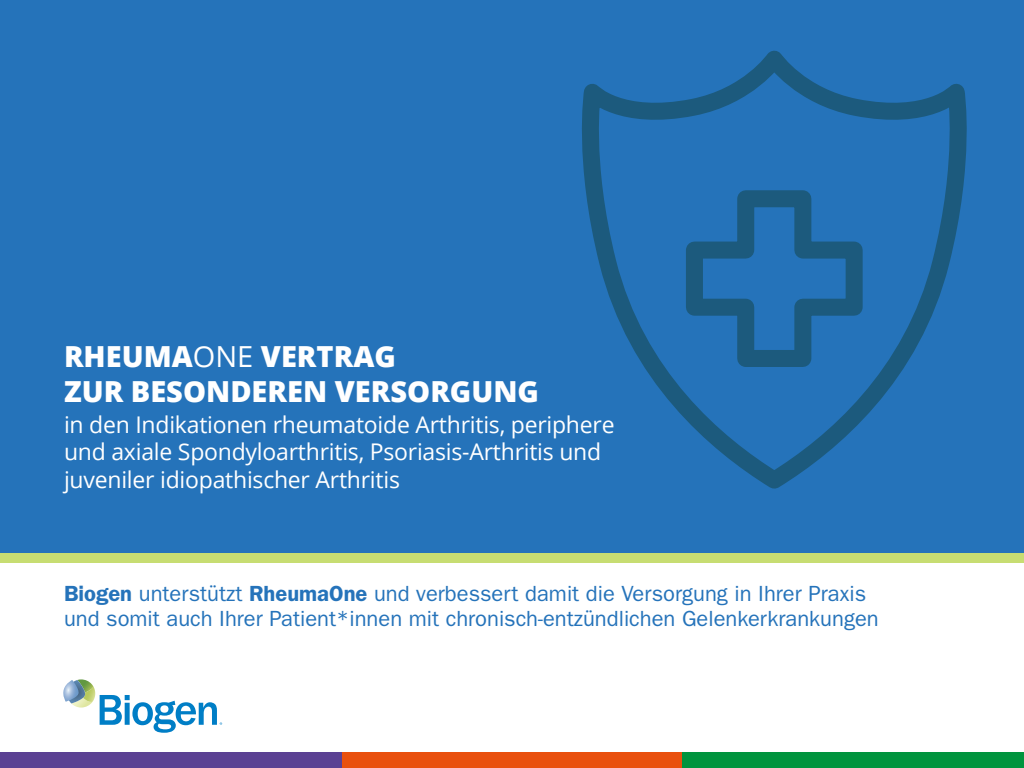
<style>
.page{position:relative;width:1024px;height:768px;background:#fff}
.page>*{position:absolute;margin:0;border:0;box-sizing:border-box;transform-origin:0 0}
.t1{font:800 29px/34.8px "Open Sans";color:#fff}
.t2{font:23px/27.6px "Open Sans";letter-spacing:-.01em;color:#fff}
.t3{font:22px/25px "Franklin Gothic LT Pro";color:#2573ba}
.s1{font-weight:400}
.s2{font-family:"Franklin Gothic LT Pro Dm"}
</style>
<div class="page">
<div style="left:0;top:0;width:1024px;height:554px;background:#2573ba"></div>
<div style="left:341px;top:752px;width:342px;height:16px;background:#e9500e"></div>
<div style="left:683px;top:752px;width:341px;height:16px;background:#00943e"></div>
<div style="left:0;top:752px;width:341px;height:16px;background:#5b4193"></div>
<svg style="left:63px;top:679px;width:159px;height:54px"></svg>
<div style="left:0;top:553px;width:1024px;height:10px;background:#c7dd72"></div>
<svg style="left:582px;top:50px;width:385px;height:439px"></svg>
<h1 class="t1" style="left:64px;top:338px;width:477px">RHEUMA<span class="s1">ONE</span> VERTRAG<br>ZUR BESONDEREN VERSORGUNG</h1>
<p class="t2" style="left:64px;top:410px;width:552px">in den Indikationen rheumatoide Arthritis, periphere und axiale Spondyloarthritis, Psoriasis-Arthritis und juveniler idiopathischer Arthritis</p>
<p class="t3" style="left:64px;top:581px;width:816px"><span class="s2">Biogen</span> unterstützt <span class="s2">RheumaOne</span> und verbessert damit die Versorgung in Ihrer Praxis und somit auch Ihrer Patient*innen mit chronisch-entzündlichen Gelenkerkrankungen</p>
</div>
